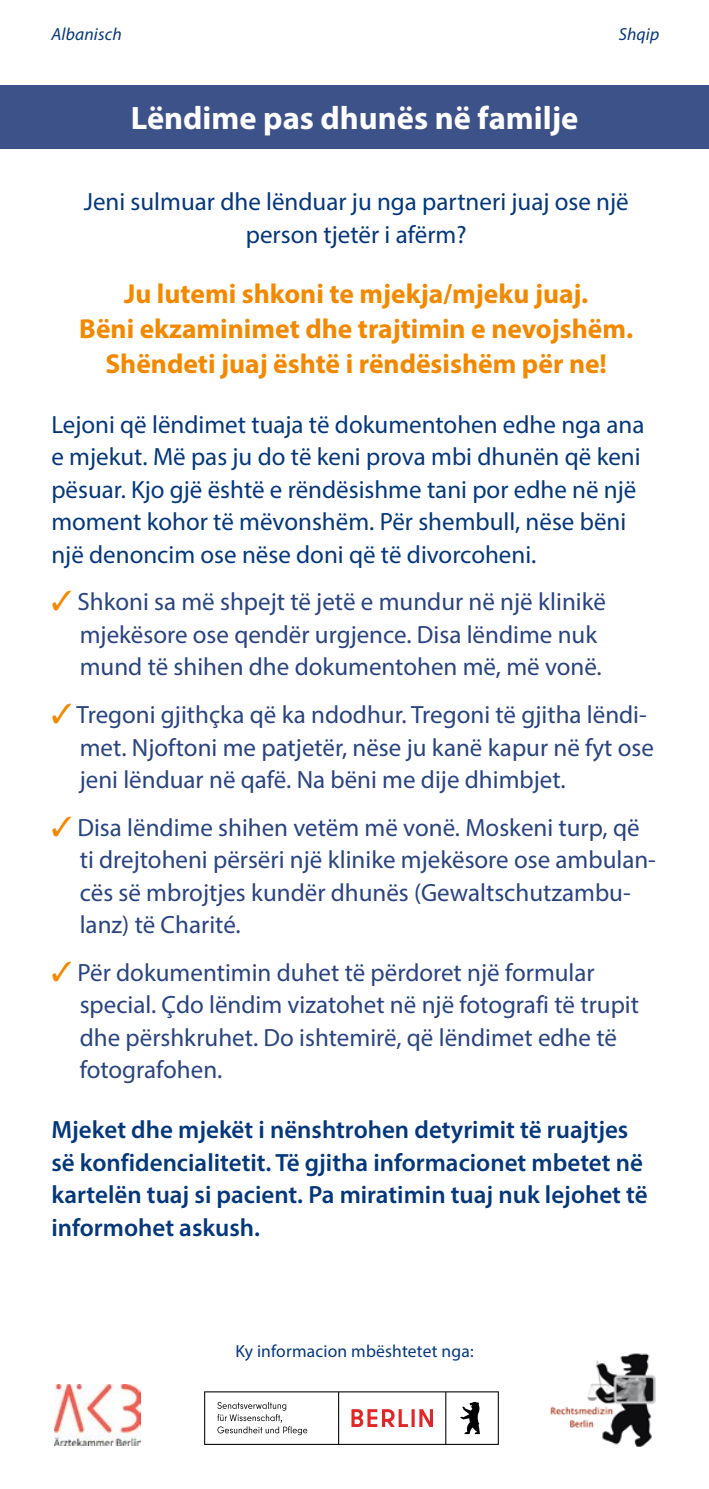
<style>
.page{position:relative;width:709px;height:1489px;background:#fff}
.page>*{position:absolute;margin:0;border:0;box-sizing:border-box;transform-origin:0 0}
.t1{font:700 32.5px "Myriad Pro";color:#fff}
.t2{font:700 27.5px/35px "Myriad Pro";color:#f38901;text-align:center}
.t3{font:25px/32.5px "Myriad Pro";color:#294481}
.t4{font:25px/32.5px "Myriad Pro";color:#04377c;text-align:center}
.t5{font:600 25px/32.5px "Myriad Pro";color:#04377c}
.t6{font:17.5px "Myriad Pro";letter-spacing:.01em;color:#04377c}
.t7{font:italic 17.5px "Myriad Pro";letter-spacing:.01em;color:#04377c}
.s1{color:#f38901}
</style>
<div class="page">
<div style="left:0;top:85px;width:709px;height:64px;background:#3e528a"></div>
<svg style="left:204px;top:1391px;width:295px;height:53px"></svg>
<img style="left:54px;top:1384px;width:87px;height:60px">
<img style="left:550px;top:1353px;width:106px;height:93px">
<p class="t7" style="left:51px;top:23px;width:72px">Albanisch</p>
<h1 class="t1" style="left:131px;top:97px;width:449px">Lëndime pas dhunës në familje</h1>
<p class="t7" style="left:618px;top:23px;width:42px">Shqip</p>
<p class="t4" style="left:84px;top:185px;width:546px">Jeni sulmuar dhe lënduar ju nga partneri juaj ose një person tjetër i afërm?</p>
<p class="t2" style="left:79px;top:275px;width:555px">Ju lutemi shkoni te mjekja/mjeku juaj.<br>Bëni ekzaminimet dhe trajtimin e nevojshëm.<br>Shëndeti juaj është i rëndësishëm për ne!</p>
<p class="t4" style="left:51px;top:408px;width:594px;text-align:left">Lejoni që lëndimet tuaja të dokumentohen edhe nga ana e mjekut. Më pas ju do të keni prova mbi dhunën që keni pësuar. Kjo gjë është e rëndësishme tani por edhe në një moment kohor të mëvonshëm. Për shembull, nëse bëni një denoncim ose nëse doni që të divorcoheni.</p>
<p class="t3" style="left:80px;top:585px;width:528px;text-indent:-28px"><span class="s1">✓</span> Shkoni sa më shpejt të jetë e mundur në një klinikë mjekësore ose qendër urgjence. Disa lëndime nuk mund të shihen dhe dokumentohen më, më vonë.</p>
<p class="t3" style="left:80px;top:698px;width:576px;text-indent:-28px"><span class="s1">✓</span> Tregoni gjithçka që ka ndodhur. Tregoni të gjitha lëndi&shy;met. Njoftoni me patjetër, nëse ju kanë kapur në fyt ose jeni lënduar në qafë. Na bëni me dije dhimbjet.</p>
<p class="t3" style="left:80px;top:810px;width:577px;text-indent:-28px"><span class="s1">✓</span> Disa lëndime shihen vetëm më vonë. Moskeni turp, që ti drejtoheni përsëri një klinike mjekësore ose ambulan&shy;cës së mbrojtjes kundër dhunës (Gewaltschutzambu&shy;lanz) të Charité.</p>
<p class="t3" style="left:80px;top:955px;width:561px;text-indent:-28px"><span class="s1">✓</span> Për dokumentimin duhet të përdoret një formular special. Çdo lëndim vizatohet në një fotografi të trupit dhe përshkruhet. Do ishtemirë, që lëndimet edhe të fotografohen.</p>
<p class="t5" style="left:51px;top:1112px;width:598px">Mjeket dhe mjekët i nënshtrohen detyrimit të ruajtjes së konfidencialitetit. Të gjitha informacionet mbetet në kartelën tuaj si pacient. Pa miratimin tuaj nuk lejohet të informohet askush.</p>
<p class="t6" style="left:235px;top:1339px;width:240px">Ky informacion mbështetet nga:</p>
</div>
